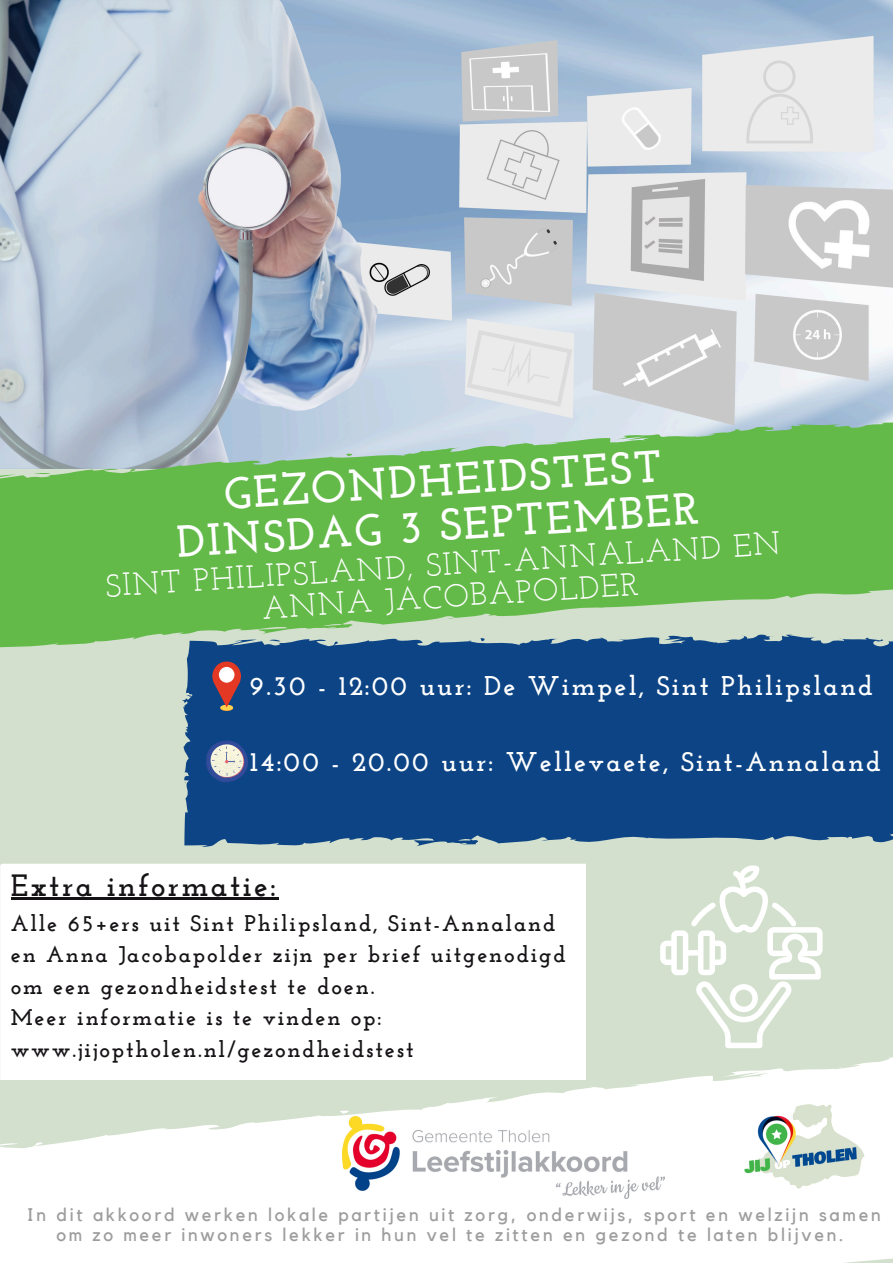
<style>
.page{position:relative;width:893px;height:1263px;background:#d3e0cd}
.page>*{position:absolute;margin:0;border:0;box-sizing:border-box;transform-origin:0 0}
.t1{font:700 44.55px/44.8px "Josefin Slab";color:#fff;text-align:center}
.t2{font:31.8px/32.4px "Josefin Slab";color:#fff;text-align:center}
.t3{font:700 30.67px "Josefin Slab";letter-spacing:.08em;color:#161316}
.t4{font:700 27px "Josefin Slab";letter-spacing:.08em;color:#fff}
.t5{font:700 22.58px/31.5px "Josefin Slab";letter-spacing:.08em;color:#161316}
.t6{font:18.3px/19.6px "Kollektif";letter-spacing:.15em;color:#9d9d9d;text-align:center}
</style>
<div class="page">
<img style="left:0;top:0;width:893px;height:420px">
<svg style="left:0;top:420px;width:893px;height:188px;background:#72bd61"></svg>
<div style="left:182px;top:634px;width:711px;height:205px;background:#0c4485"></div>
<svg style="left:220px;top:705px;width:13px;height:6px"></svg>
<div style="left:220px;top:705px;width:13px;height:5px;background:#fcd24f;border-radius:50%"></div>
<svg style="left:212px;top:661px;width:29px;height:46px"></svg>
<div style="left:219px;top:667px;width:15px;height:16px;background:#fff;border-radius:50%"></div>
<svg style="left:205px;top:740px;width:43px;height:42px;background:#8394b0"></svg>
<svg style="left:0;top:1057px;width:893px;height:206px;fill:#fff"></svg>
<img style="left:720px;top:1087px;width:167px;height:119px">
<div style="left:0;top:864px;width:586px;height:215px;background:#fff"></div>
<img style="left:343px;top:1116px;width:321px;height:82px">
<svg style="left:660px;top:865px;width:162px;height:183px"></svg>
<hr style="left:11px;top:897px;width:267px;height:3px;background:#161316">
<p class="t1" style="left:172px;top:480px;width:524px;rotate:-4deg">GEZONDHEIDSTEST<br>DINSDAG 3 SEPTEMBER</p>
<p class="t2" style="left:105px;top:574px;width:677px;rotate:-4deg">SINT PHILIPSLAND, SINT-ANNALAND EN<br>ANNA JACOBAPOLDER</p>
<p class="t4" style="left:250px;top:675px;width:624px">9.30 - 12:00 uur: De Wimpel, Sint Philipsland</p>
<h1 class="t4" style="left:250px;top:750px;width:632px">14:00 - 20.00 uur: Wellevaete, Sint-Annaland</h1>
<h2 class="t3" style="left:11px;top:873px;width:267px">Extra informatie:</h2>
<h2 class="t5" style="left:11px;top:909px;width:556px">Alle 65+ers uit Sint Philipsland, Sint-Annaland en Anna Jacobapolder zijn per brief uitgenodigd om een gezondheidstest te doen.<br>Meer informatie is te vinden op:</h2>
<h2 class="t5" style="left:11px;top:1035px;width:404px">www.jijoptholen.nl/gezondheidstest</h2>
<p class="t6" style="left:27px;top:1206px;width:855px">In dit akkoord werken lokale partijen uit zorg, onderwijs, sport en welzijn samen om zo meer inwoners lekker in hun vel te zitten en gezond te laten blijven.</p>
</div>
